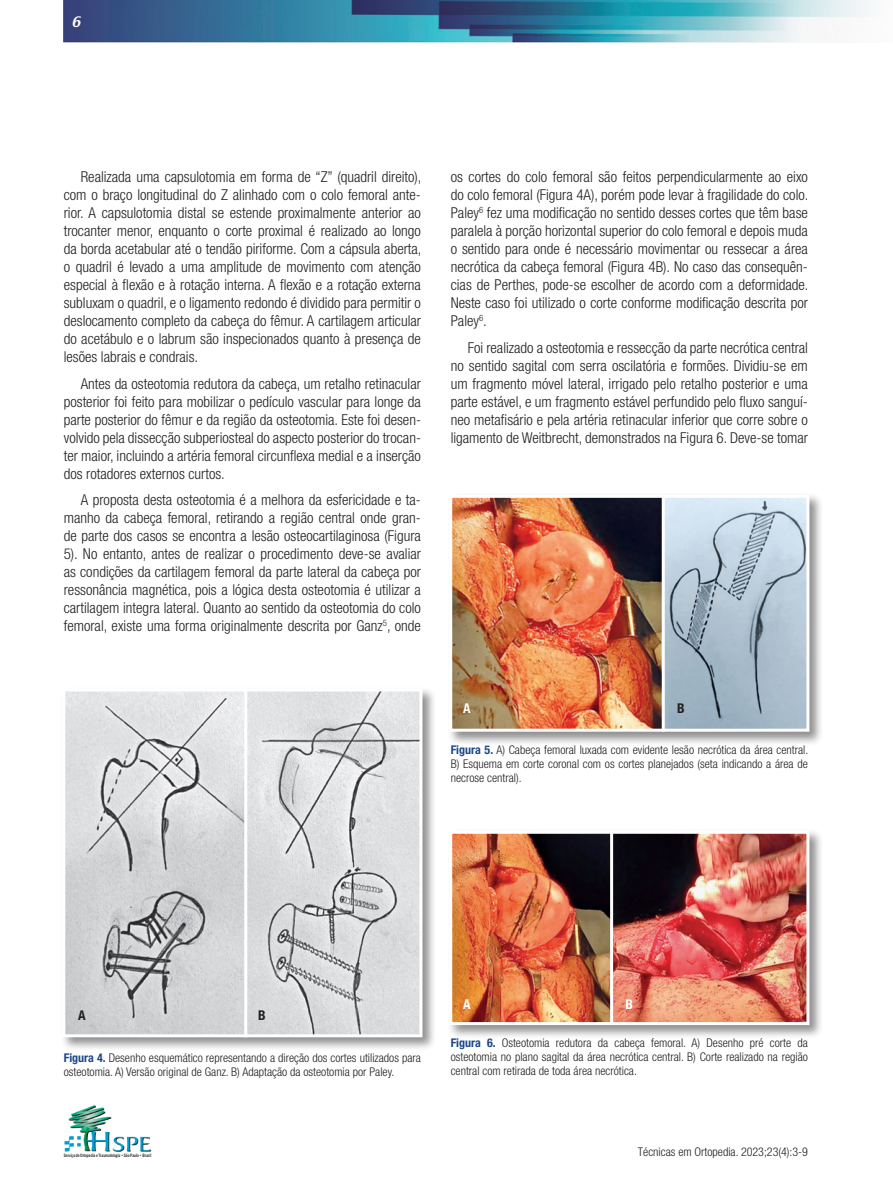
<style>
.page{position:relative;width:893px;height:1191px;background:#fff}
.page>*{position:absolute;margin:0;border:0;box-sizing:border-box;transform-origin:0 0}
.t1{font:300 condensed 15px/18px "Helvetica Neue";color:#231f20;text-align:justify}
.t2{font:600 15px "Raspoutine";color:#fff}
.t3{font:700 condensed 13.5px "Helvetica Neue";color:#231f20}
.t4{font:700 condensed 13.5px "Helvetica Neue";color:#fff}
.t5{font:300 condensed 12px/14px "Helvetica Neue";color:#231f20;text-align:justify}
.t6{font:700 4.5px "News Gothic BT";color:#231f20;scale:.8 1}
.s1{font-weight:700;color:#1c4788}
</style>
<div class="page">
<img style="left:64px;top:0;width:805px;height:43px">
<img style="left:64px;top:1105px;width:87px;height:47px">
<div style="left:60px;top:686px;width:377px;height:365px;background:#231f20;opacity:.5"></div>
<img style="left:66px;top:692px;width:352px;height:341px">
<div style="left:62px;top:688px;width:360px;height:349px;border:3px solid #fff"></div>
<div style="left:447px;top:493px;width:377px;height:253px;background:#231f20;opacity:.5"></div>
<img style="left:453px;top:499px;width:352px;height:228px">
<div style="left:449px;top:495px;width:360px;height:236px;border:3px solid #fff"></div>
<hr style="left:244px;top:688px;width:3px;height:349px;background:#fff">
<hr style="left:662px;top:495px;width:3px;height:236px;background:#fff">
<div style="left:447px;top:828px;width:377px;height:211px;background:#231f20;opacity:.5"></div>
<img style="left:453px;top:834px;width:352px;height:187px">
<div style="left:449px;top:830px;width:360px;height:195px;border:3px solid #fff"></div>
<hr style="left:610px;top:830px;width:3px;height:193px;background:#fff">
<p class="t2" style="left:72px;top:14px;width:10px">6</p>
<p class="t1" style="left:64px;top:168px;width:359px;text-indent:17px">Realizada uma capsulotomia em forma de “Z” (quadril direito), com o braço longitudinal do Z alinhado com o colo femoral ante&shy;rior. A capsulotomia distal se estende proximalmente anterior ao trocanter menor, enquanto o corte proximal é realizado ao longo da borda acetabular até o tendão piriforme. Com a cápsula aberta, o quadril é levado a uma amplitude de movimento com atenção especial à flexão e à rotação interna. A flexão e a rotação externa subluxam o quadril, e o ligamento redondo é dividido para permitir o deslocamento completo da cabeça do fêmur. A cartilagem articular do acetábulo e o labrum são inspecionados quanto à presença de lesões labrais e condrais.</p>
<p class="t1" style="left:64px;top:374px;width:359px;text-indent:17px">Antes da osteotomia redutora da cabeça, um retalho retinacular posterior foi feito para mobilizar o pedículo vascular para longe da parte posterior do fêmur e da região da osteotomia. Este foi desen&shy;volvido pela dissecção subperiosteal do aspecto posterior do trocan&shy;ter maior, incluindo a artéria femoral circunflexa medial e a inserção dos rotadores externos curtos.</p>
<p class="t1" style="left:64px;top:491px;width:359px;text-indent:17px">A proposta desta osteotomia é a melhora da esfericidade e ta&shy;manho da cabeça femoral, retirando a região central onde gran&shy;de parte dos casos se encontra a lesão osteocartilaginosa (Figura 5). No entanto, antes de realizar o procedimento deve-se avaliar as condições da cartilagem femoral da parte lateral da cabeça por ressonância magnética, pois a lógica desta osteotomia é utilizar a cartilagem integra lateral. Quanto ao sentido da osteotomia do colo femoral, existe uma forma originalmente descrita por Ganz<sup>5</sup>, onde</p>
<p class="t1" style="left:451px;top:168px;width:359px">os cortes do colo femoral são feitos perpendicularmente ao eixo do colo femoral (Figura 4A), porém pode levar à fragilidade do colo.<br>Paley<sup>6</sup> fez uma modificação no sentido desses cortes que têm base paralela à porção horizontal superior do colo femoral e depois muda o sentido para onde é necessário movimentar ou ressecar a área necrótica da cabeça femoral (Figura 4B). No caso das consequên&shy;cias de Perthes, pode-se escolher de acordo com a deformidade.<br>Neste caso foi utilizado o corte conforme modificação descrita por Paley<sup>6</sup>.</p>
<p class="t1" style="left:451px;top:338px;width:359px;text-indent:17px">Foi realizado a osteotomia e ressecção da parte necrótica central no sentido sagital com serra oscilatória e formões. Dividiu-se em um fragmento móvel lateral, irrigado pelo retalho posterior e uma parte estável, e um fragmento estável perfundido pelo fluxo sanguí&shy;neo metafisário e pela artéria retinacular inferior que corre sobre o ligamento de Weitbrecht, demonstrados na Figura 6. Deve-se tomar</p>
<p class="t4" style="left:463px;top:700px;width:9px">A</p>
<p class="t3" style="left:677px;top:700px;width:9px">B</p>
<p class="t5" style="left:451px;top:743px;width:359px"><span class="s1">Figura 5.</span> A) Cabeça femoral luxada com evidente lesão necrótica da área central.<br>B) Esquema em corte coronal com os cortes planejados (seta indicando a área de necrose central).</p>
<p class="t3" style="left:258px;top:1007px;width:9px">B</p>
<p class="t5" style="left:64px;top:1050px;width:359px"><span class="s1">Figura 4.</span> Desenho esquemático representando a direção dos cortes utilizados para osteotomia. A) Versão original de Ganz. B) Adaptação da osteotomia por Paley.</p>
<p class="t3" style="left:78px;top:1007px;width:9px">A</p>
<p class="t6" style="left:64px;top:1152px;width:111px">Serviço de Ortopedia e Traumatologia • São Paulo • Brasil</p>
<p class="t4" style="left:463px;top:995px;width:9px">A</p>
<p class="t4" style="left:626px;top:995px;width:9px">B</p>
<p class="t5" style="left:451px;top:1035px;width:359px"><span class="s1">Figura 6.</span> Osteotomia redutora da cabeça femoral. A) Desenho pré corte da osteotomia no plano sagital da área necrótica central. B) Corte realizado na região central com retirada de toda área necrótica.</p>
<p class="t5" style="left:638px;top:1145px;width:171px">Técnicas em Ortopedia. 2023;23(4):3-9</p>
</div>
